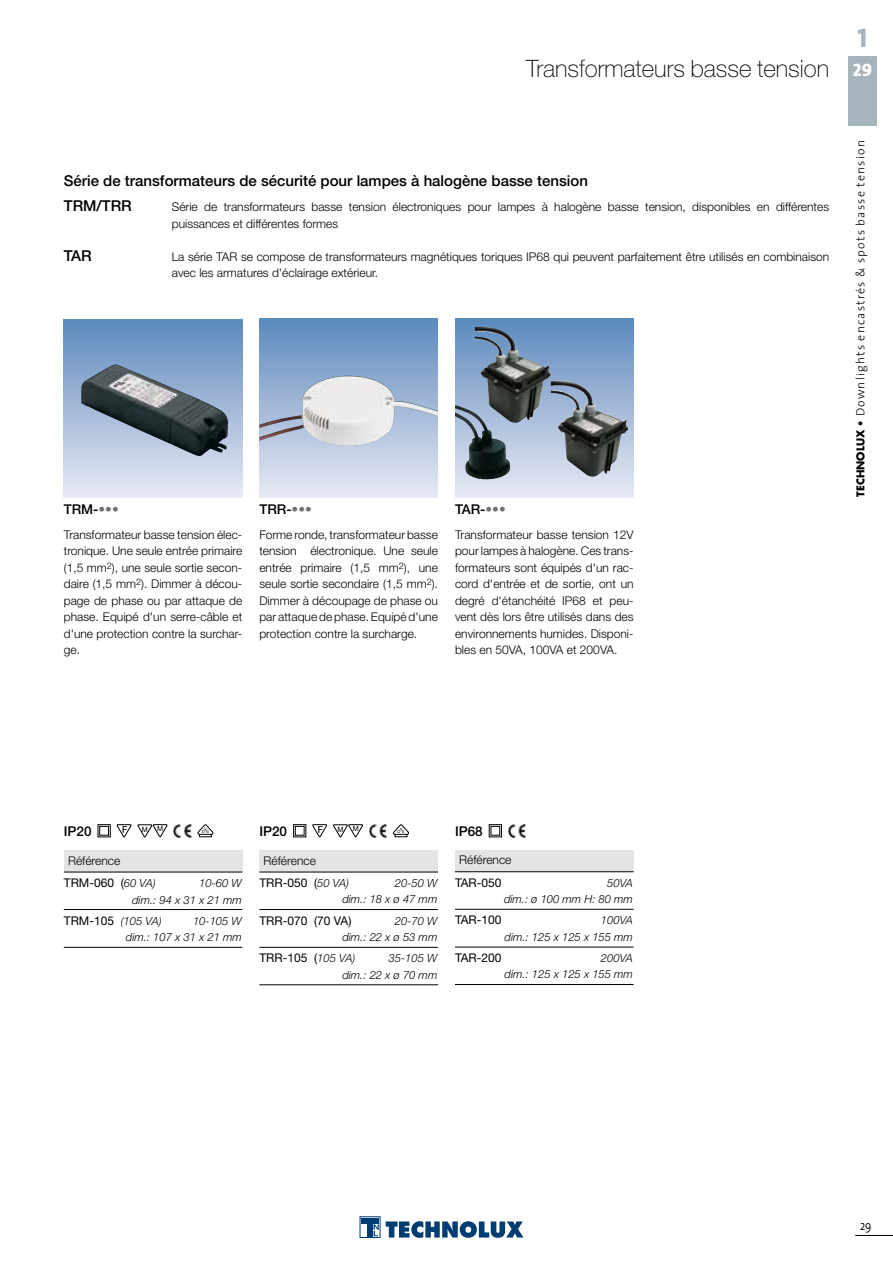
<style>
.page{position:relative;width:893px;height:1263px;background:#fff}
.page>*{position:absolute;margin:0;border:0;box-sizing:border-box;transform-origin:0 0}
.t1{font:27px "The Sans Extra Bold Caps";color:#a6b4bb}
.Normaal{font:100 24px "Helvetica Neue";color:#000}
.t2{font:500 15px "Helvetica Neue";color:#000}
.Titel_1{font:500 13.5px "Helvetica Neue";color:#000}
.Normaal-2{font:500 13.5px "Helvetica Neue";color:#000}
.Normaal-3{font:300 13.5px "The Sans";color:#000;scale:.8 1}
.Tekst{font:300 12px/16.5px "Helvetica Neue";color:#000;text-align:justify}
.Referentietekst{font:12px "Helvetica Neue";color:#000}
.t3{font:300 12px "The Sans";letter-spacing:.1em;color:#000}
.Referentietekst-2{font:italic 300 11.25px "Helvetica Neue";color:#000}
.t4{font:7.2px "Arial";color:#000}
.s1{font-family:"The Sans Extra Bold Caps";font-weight:400;font-size:18px;color:#fff}
.s2{color:#707172}
.s3{font-family:"Futura";font-weight:700;font-size:10.5px}
.s4{font-weight:300;font-style:italic;font-size:11.25px}
</style>
<div class="page">
<div style="left:848px;top:55px;width:29px;height:70px;background:#a6b4bb"></div>
<svg style="left:64px;top:319px;width:178px;height:179px;background:#90a4bd"></svg>
<img style="left:81px;top:365px;width:32px;height:47px">
<div style="left:64px;top:851px;width:178px;height:21px;background:#e3e4e4"></div>
<hr style="left:64px;top:872px;width:178px;height:1px;background:#000">
<svg style="left:259px;top:319px;width:179px;height:178px;background:#aabed9"></svg>
<img style="left:259px;top:376px;width:88px;height:52px">
<div style="left:259px;top:851px;width:179px;height:21px;background:#e3e4e4"></div>
<hr style="left:259px;top:872px;width:179px;height:1px;background:#000">
<hr style="left:64px;top:947px;width:178px;height:1px;background:#000">
<hr style="left:64px;top:909px;width:178px;height:1px;background:#000">
<hr style="left:259px;top:947px;width:179px;height:1px;background:#000">
<hr style="left:259px;top:984px;width:179px;height:1px;background:#000">
<hr style="left:259px;top:909px;width:179px;height:1px;background:#000">
<svg style="left:455px;top:319px;width:179px;height:178px;background:#8497ac"></svg>
<img style="left:551px;top:381px;width:37px;height:31px">
<img style="left:455px;top:408px;width:29px;height:31px">
<img style="left:475px;top:327px;width:36px;height:31px">
<div style="left:455px;top:850px;width:179px;height:22px;background:#e3e4e4"></div>
<hr style="left:455px;top:871px;width:179px;height:1px;background:#000">
<hr style="left:455px;top:947px;width:179px;height:1px;background:#000">
<hr style="left:455px;top:984px;width:179px;height:1px;background:#000">
<hr style="left:455px;top:909px;width:179px;height:1px;background:#000">
<div style="left:98px;top:824px;width:12px;height:13px;border:1px solid #000"></div>
<div style="left:99px;top:826px;width:10px;height:9px;background:#fff;border:1px solid #000"></div>
<svg style="left:117px;top:824px;width:14px;height:13px"></svg>
<img style="left:174px;top:824px;width:17px;height:13px">
<svg style="left:138px;top:824px;width:29px;height:13px"></svg>
<svg style="left:293px;top:824px;width:13px;height:13px"></svg>
<div style="left:295px;top:826px;width:9px;height:9px;background:#fff;border:1px solid #000"></div>
<svg style="left:312px;top:824px;width:15px;height:13px"></svg>
<img style="left:369px;top:824px;width:18px;height:13px">
<svg style="left:333px;top:824px;width:30px;height:13px"></svg>
<svg style="left:489px;top:824px;width:13px;height:13px"></svg>
<div style="left:491px;top:826px;width:9px;height:9px;background:#fff;border:1px solid #000"></div>
<img style="left:508px;top:824px;width:18px;height:13px">
<svg style="left:197px;top:824px;width:16px;height:13px"></svg>
<svg style="left:393px;top:824px;width:16px;height:13px"></svg>
<svg style="left:386px;top:1221px;width:137px;height:17px"></svg>
<div style="left:360px;top:1216px;width:20px;height:22px;border:1px solid #003d72"></div>
<svg style="left:361px;top:1218px;width:5px;height:5px"></svg>
<div style="left:367px;top:1218px;width:6px;height:18px;background:#003d72"></div>
<svg style="left:373px;top:1218px;width:6px;height:18px"></svg>
<hr style="left:855px;top:1235px;width:38px;height:1px;background:#000">
<h1 class="t1" style="left:857px;top:15px;width:11px">1</h1>
<p class="Normaal" style="left:526px;top:55px;width:347px">Transformateurs basse tension <span class="s1">29</span></p>
<p class="t2" style="left:64px;top:172px;width:526px">Série de transformateurs de sécurité pour lampes à halogène basse tension</p>
<p class="t2" style="left:64px;top:197px;width:70px">TRM/TRR</p>
<p class="Tekst" style="left:172px;top:198px;width:659px">Série de transformateurs basse tension électroniques pour lampes à halogène basse tension, disponibles en différentes</p>
<p class="Tekst" style="left:172px;top:215px;width:168px">puissances et différentes formes</p>
<p class="t2" style="left:64px;top:246px;width:30px">TAR</p>
<p class="Tekst" style="left:172px;top:248px;width:659px">La série TAR se compose de transformateurs magnétiques toriques IP68 qui peuvent parfaitement être utilisés en combinaison</p>
<p class="Tekst" style="left:172px;top:264px;width:208px">avec les armatures d'éclairage extérieur.</p>
<p class="Titel_1" style="left:64px;top:501px;width:57px">TRM-<span class="s2">•••</span></p>
<p class="Tekst" style="left:64px;top:526px;width:180px">Transformateur basse tension élec&shy;tronique. Une seule entrée primaire (1,5 mm<sup>2</sup>), une seule sortie secon&shy;daire (1,5 mm<sup>2</sup>). Dimmer à décou&shy;page de phase ou par attaque de phase. Equipé d'un serre-câble et d'une protection contre la surchar&shy;ge.</p>
<p class="Titel_1" style="left:259px;top:501px;width:54px">TRR-<span class="s2">•••</span></p>
<p class="Tekst" style="left:259px;top:526px;width:180px">Forme ronde, transformateur basse tension électronique. Une seule entrée primaire (1,5 mm<sup>2</sup>), une seule sortie secondaire (1,5 mm<sup>2</sup>).<br>Dimmer à découpage de phase ou par attaque de phase. Equipé d'une protection contre la surcharge.</p>
<p class="Titel_1" style="left:455px;top:501px;width:52px">TAR-<span class="s2">•••</span></p>
<p class="Tekst" style="left:455px;top:526px;width:180px">Transformateur basse tension 12V pour lampes à halogène. Ces trans&shy;formateurs sont équipés d'un rac&shy;cord d'entrée et de sortie, ont un degré d'étanchéité IP68 et peu&shy;vent dès lors être utilisés dans des environnements humides. Disponi&shy;bles en 50VA, 100VA et 200VA.</p>
<p class="t3" style="left:850px;top:497px;width:358px;rotate:-90deg"><span class="s3">TECHNOLUX •</span> Downlights encastrés &amp; spots basse tension</p>
<p class="Normaal-2" style="left:64px;top:823px;width:29px">IP20</p>
<p class="t4" style="left:142px;top:825px;width:8px">M</p>
<p class="t4" style="left:157px;top:825px;width:8px">M</p>
<p class="Normaal-2" style="left:259px;top:823px;width:29px">IP20</p>
<p class="t4" style="left:337px;top:825px;width:8px">M</p>
<p class="t4" style="left:353px;top:825px;width:8px">M</p>
<p class="Normaal-2" style="left:455px;top:823px;width:29px">IP68</p>
<p class="Tekst" style="left:68px;top:852px;width:54px">Référence</p>
<p class="Referentietekst" style="left:64px;top:875px;width:93px">TRM-060 (<span class="s4">60 VA)</span></p>
<p class="Referentietekst-2" style="left:199px;top:876px;width:44px">10-60 W</p>
<p class="Referentietekst-2" style="left:132px;top:893px;width:111px">dim.: 94 x 31 x 21 mm</p>
<p class="Referentietekst" style="left:64px;top:913px;width:99px">TRM-105 <span class="s4">(105 VA)</span></p>
<p class="Referentietekst-2" style="left:193px;top:914px;width:50px">10-105 W</p>
<p class="Referentietekst-2" style="left:126px;top:930px;width:117px">dim.: 107 x 31 x 21 mm</p>
<p class="Tekst" style="left:264px;top:852px;width:54px">Référence</p>
<p class="Referentietekst" style="left:259px;top:875px;width:91px">TRR-050 (<span class="s4">50 VA)</span></p>
<p class="Referentietekst-2" style="left:395px;top:876px;width:44px">20-50 W</p>
<p class="Referentietekst-2" style="left:342px;top:893px;width:97px">dim.: 18 x ø 47 mm</p>
<p class="Referentietekst" style="left:259px;top:913px;width:94px">TRR-070 (70 VA)</p>
<p class="Referentietekst-2" style="left:395px;top:914px;width:44px">20-70 W</p>
<p class="Referentietekst-2" style="left:342px;top:930px;width:97px">dim.: 22 x ø 53 mm</p>
<p class="Referentietekst" style="left:259px;top:950px;width:97px">TRR-105 (<span class="s4">105 VA)</span></p>
<p class="Referentietekst-2" style="left:389px;top:951px;width:50px">35-105 W</p>
<p class="Referentietekst-2" style="left:342px;top:968px;width:97px">dim.: 22 x ø 70 mm</p>
<p class="Tekst" style="left:459px;top:852px;width:54px">Référence</p>
<p class="Referentietekst" style="left:455px;top:875px;width:48px">TAR-050</p>
<p class="Referentietekst-2" style="left:607px;top:876px;width:27px">50VA</p>
<p class="Referentietekst-2" style="left:504px;top:892px;width:130px">dim.: ø 100 mm H: 80 mm</p>
<p class="Referentietekst" style="left:455px;top:913px;width:48px">TAR-100</p>
<p class="Referentietekst-2" style="left:601px;top:913px;width:34px">100VA</p>
<p class="Referentietekst-2" style="left:505px;top:930px;width:130px">dim.: 125 x 125 x 155 mm</p>
<p class="Referentietekst" style="left:455px;top:950px;width:48px">TAR-200</p>
<p class="Referentietekst-2" style="left:601px;top:951px;width:34px">200VA</p>
<p class="Referentietekst-2" style="left:505px;top:967px;width:130px">dim.: 125 x 125 x 155 mm</p>
<p class="Normaal-3" style="left:860px;top:1214px;width:16px">29</p>
</div>
